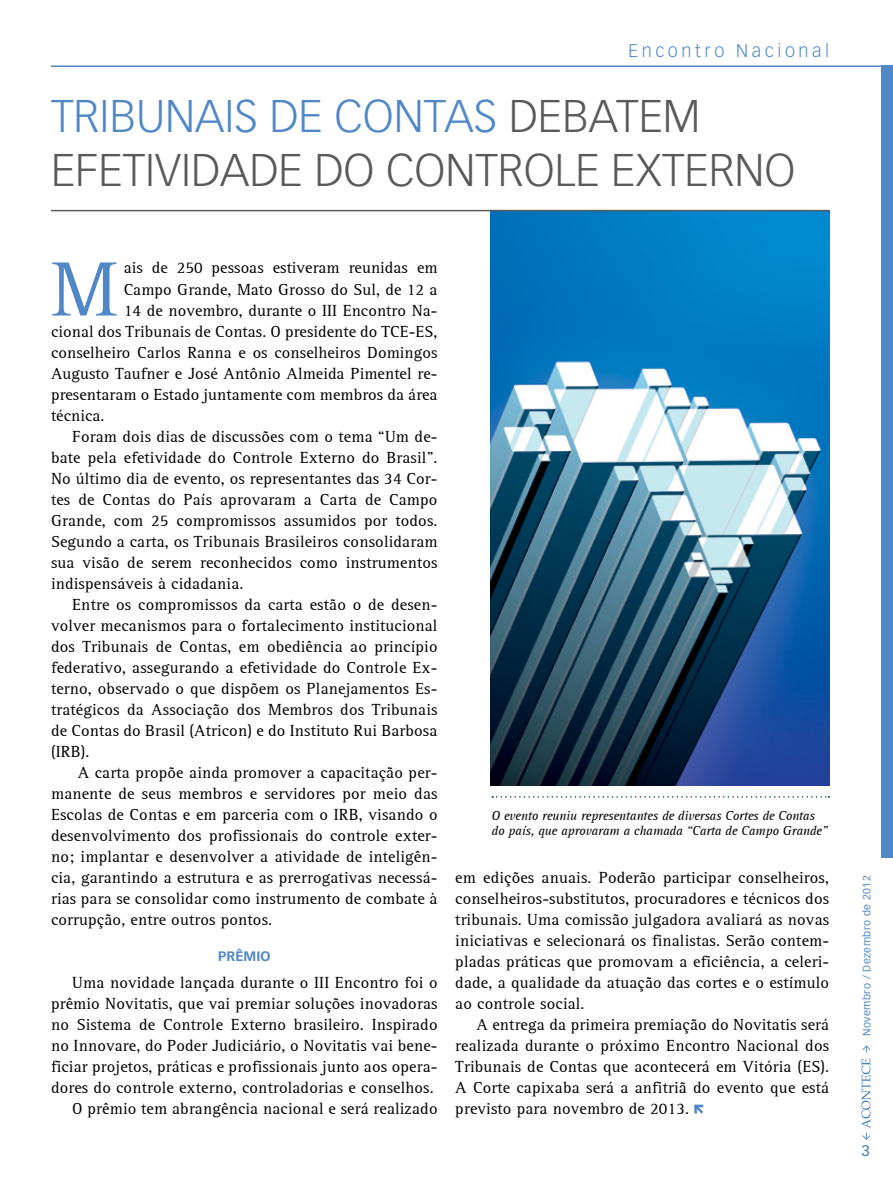
<style>
.page{position:relative;width:893px;height:1191px;background:#fff}
.page>*{position:absolute;margin:0;border:0;box-sizing:border-box;transform-origin:0 0}
.t1{font:79.5px "AT Rotis Serif";color:#5087c7}
.t2{font:300 45px/54px "Vectora LT";color:#58595b}
.t3{font:300 45px "Vectora LT";color:#5087c7}
.t4{font:300 18px "Vectora LT";letter-spacing:.2em;color:#5087c7}
.t5{font:16.5px/21px "AT Rotis Serif";letter-spacing:.01em;color:#000;text-align:justify}
.t6{font:15px "Vectora LT";color:#3777bc}
.t7{font:italic 13.5px/15px "AT Rotis Serif";letter-spacing:-.02em;color:#000}
.t8{font:700 13.5px "Vectora LT";color:#5087c7}
.t9{font:10.5px "Vectora LT";letter-spacing:.04em;color:#5087c7}
</style>
<div class="page">
<hr style="left:51px;top:65px;width:842px;height:2px;background:#5087c7">
<div style="left:882px;top:65px;width:11px;height:792px;background:#5087c7"></div>
<svg style="left:492px;top:796px;width:337px;height:1px"></svg>
<svg style="left:694px;top:1104px;width:10px;height:10px"></svg>
<img style="left:490px;top:211px;width:339px;height:574px">
<hr style="left:51px;top:210px;width:778px;height:1px;background:#58595b">
<svg style="left:861px;top:1058px;width:9px;height:81px"></svg>
<svg style="left:862px;top:1045px;width:8px;height:7px"></svg>
<p class="t4" style="left:628px;top:40px;width:202px">ENCONTRO N ACIONAL</p>
<h2 class="t3" style="left:51px;top:89px;width:398px">TRI BUNAIS DE CONTAS</h2>
<h2 class="t2" style="left:51px;top:89px;width:746px;text-indent:458px">DEBATEM<br>EFETIVI DADE DO CONTROLE EXTE RNO</h2>
<h1 class="t1" style="left:51px;top:244px;width:68px">M</h1>
<p class="t5" style="left:124px;top:258px;width:315px">ais de 250 pessoas estiveram reunidas em</p>
<p class="t5" style="left:124px;top:279px;width:315px">Campo Grande, Mato Grosso do Sul, de 12 a</p>
<p class="t5" style="left:124px;top:300px;width:315px">14 de novembro, durante o III Encontro Na-</p>
<p class="t5" style="left:51px;top:321px;width:388px">cional dos Tribunais de Contas. O presidente do TCE-ES,</p>
<p class="t5" style="left:51px;top:342px;width:388px">conselheiro Carlos Ranna e os conselheiros Domingos</p>
<p class="t5" style="left:51px;top:363px;width:388px">Augusto Taufner e José Antônio Almeida Pimentel re-</p>
<p class="t5" style="left:51px;top:384px;width:388px">presentaram o Estado juntamente com membros da área</p>
<p class="t5" style="left:51px;top:405px;width:55px">técnica.</p>
<p class="t5" style="left:72px;top:426px;width:367px">Foram dois dias de discussões com o tema “Um de-</p>
<p class="t5" style="left:51px;top:447px;width:388px">bate pela efetividade do Controle Externo do Brasil”.</p>
<p class="t5" style="left:51px;top:468px;width:388px">No último dia de evento, os representantes das 34 Cor-</p>
<p class="t5" style="left:51px;top:489px;width:388px">tes de Contas do País aprovaram a Carta de Campo</p>
<p class="t5" style="left:51px;top:510px;width:388px">Grande, com 25 compromissos assumidos por todos.</p>
<p class="t5" style="left:51px;top:531px;width:388px">Segundo a carta, os Tribunais Brasileiros consolidaram</p>
<p class="t5" style="left:51px;top:552px;width:388px">sua visão de serem reconhecidos como instrumentos</p>
<p class="t5" style="left:51px;top:573px;width:194px">indispensáveis à cidadania.</p>
<p class="t5" style="left:72px;top:594px;width:367px">Entre os compromissos da carta estão o de desen-</p>
<p class="t5" style="left:51px;top:615px;width:388px">volver mecanismos para o fortalecimento institucional</p>
<p class="t5" style="left:51px;top:636px;width:388px">dos Tribunais de Contas, em obediência ao princípio</p>
<p class="t5" style="left:51px;top:657px;width:388px">federativo, assegurando a efetividade do Controle Ex-</p>
<p class="t5" style="left:51px;top:678px;width:388px">terno, observado o que dispõem os Planejamentos Es-</p>
<p class="t5" style="left:51px;top:699px;width:388px">tratégicos da Associação dos Membros dos Tribunais</p>
<p class="t5" style="left:51px;top:720px;width:388px">de Contas do Brasil (Atricon) e do Instituto Rui Barbosa</p>
<p class="t5" style="left:51px;top:741px;width:40px">(IRB).</p>
<p class="t5" style="left:78px;top:762px;width:361px">A carta propõe ainda promover a capacitação per-</p>
<p class="t5" style="left:51px;top:783px;width:388px">manente de seus membros e servidores por meio das</p>
<p class="t5" style="left:51px;top:804px;width:388px">Escolas de Contas e em parceria com o IRB, visando o</p>
<p class="t5" style="left:51px;top:825px;width:388px">desenvolvimento dos profissionais do controle exter-</p>
<p class="t5" style="left:51px;top:846px;width:388px">no; implantar e desenvolver a atividade de inteligên-</p>
<p class="t5" style="left:51px;top:867px;width:388px">cia, garantindo a estrutura e as prerrogativas necessá-</p>
<p class="t5" style="left:51px;top:888px;width:388px">rias para se consolidar como instrumento de combate à</p>
<p class="t5" style="left:51px;top:909px;width:223px">corrupção, entre outros pontos.</p>
<p class="t8" style="left:218px;top:947px;width:54px">PRÊMIO</p>
<p class="t5" style="left:51px;top:972px;width:388px;text-align:right">Uma novidade lançada durante o III Encontro foi o prêmio Novitatis, que vai premiar soluções inovadoras no Sistema de Controle Externo brasileiro. Inspirado no Innovare, do Poder Judiciário, o Novitatis vai bene&shy;ficiar projetos, práticas e profissionais junto aos opera&shy;dores do controle externo, controladorias e conselhos.<br>O prêmio tem abrangência nacional e será realizado</p>
<p class="t7" style="left:492px;top:808px;width:338px">O evento reuniu representantes de diversas Cortes de Contas do país, que aprovaram a chamada “Carta de Campo Grande"</p>
<p class="t5" style="left:455px;top:867px;width:375px">em edições anuais. Poderão participar conselheiros, conselheiros-substitutos, procuradores e técnicos dos tribunais. Uma comissão julgadora avaliará as novas iniciativas e selecionará os finalistas. Serão contem&shy;pladas práticas que promovam a eficiência, a celeri&shy;dade, a qualidade da atuação das cortes e o estímulo ao controle social.</p>
<p class="t5" style="left:455px;top:1014px;width:375px;text-indent:21px">A entrega da primeira premiação do Novitatis será realizada durante o próximo Encontro Nacional dos Tribunais de Contas que acontecerá em Vitória (ES).<br>A Corte capixaba será a anfitriã do evento que está previsto para novembro de 2013.</p>
<p class="t9" style="left:860px;top:1036px;width:162px;rotate:-90deg">Novembro / Dezembro de 2012</p>
<p class="t6" style="left:862px;top:1142px;width:10px">3</p>
</div>
